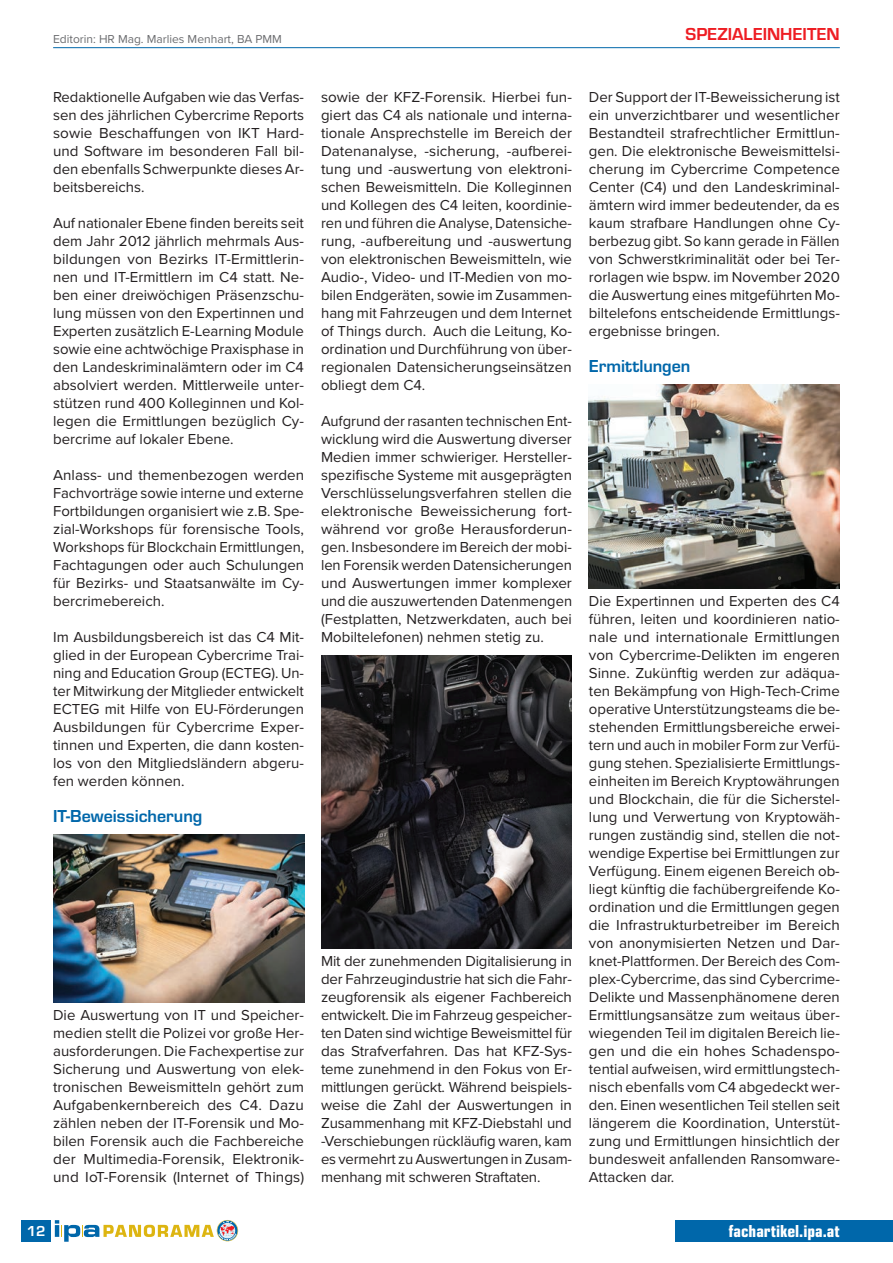
<style>
.page{position:relative;width:893px;height:1263px;background:#fff}
.page>*{position:absolute;margin:0;border:0;box-sizing:border-box;transform-origin:0 0}
.t1{font:700 18px "Eurostile";color:#0067aa}
.t2{font:18px "Eurostile Con Hea";color:#fff}
.t3{font:700 18px "Eurostile";color:#ee1d23}
.t4{font:15px/18px "Proxima Nova";color:#231f20;text-align:justify}
.t5{font:700 15px "Eurostile";color:#fff}
.t6{font:12px "Proxima Nova";color:#6c6d70}
</style>
<div class="page">
<div style="left:21px;top:1220px;width:30px;height:22px;background:#0067aa"></div>
<hr style="left:53px;top:47px;width:787px;height:1px;background:#0067aa">
<div style="left:676px;top:1220px;width:217px;height:22px;background:#0067aa"></div>
<svg style="left:55px;top:1220px;width:183px;height:22px"></svg>
<img style="left:53px;top:835px;width:251px;height:167px">
<img style="left:321px;top:655px;width:251px;height:293px">
<img style="left:589px;top:385px;width:251px;height:203px">
<p class="t6" style="left:53px;top:30px;width:230px">Editorin: HR Mag. Marlies Menhart, BA PMM</p>
<p class="t3" style="left:685px;top:21px;width:156px">SPEZIALEINHEITEN</p>
<p class="t4" style="left:53px;top:87px;width:252px">Redaktionelle Aufgaben wie das Verfas&shy;sen des jährlichen Cybercrime Reports sowie Beschaffungen von IKT Hard&shy;und Software im besonderen Fall bil&shy;den ebenfalls Schwerpunkte dieses Ar&shy;beitsbereichs.</p>
<p class="t4" style="left:53px;top:213px;width:252px">Auf nationaler Ebene finden bereits seit dem Jahr 2012 jährlich mehrmals Aus&shy;bildungen von Bezirks IT-Ermittlerin&shy;nen und IT-Ermittlern im C4 statt. Ne&shy;ben einer dreiwöchigen Präsenzschu&shy;lung müssen von den Expertinnen und Experten zusätzlich E-Learning Module sowie eine achtwöchige Praxisphase in den Landeskriminalämtern oder im C4 absolviert werden. Mittlerweile unter&shy;stützen rund 400 Kolleginnen und Kol&shy;legen die Ermittlungen bezüglich Cy&shy;bercrime auf lokaler Ebene.</p>
<p class="t4" style="left:53px;top:465px;width:253px">Anlass- und themenbezogen werden Fachvorträge sowie interne und externe Fortbildungen organisiert wie z.B. Spe&shy;zial-Workshops für forensische Tools, Workshops für Blockchain Ermittlungen, Fachtagungen oder auch Schulungen für Bezirks- und Staatsanwälte im Cy&shy;bercrimebereich.</p>
<p class="t4" style="left:53px;top:627px;width:252px">Im Ausbildungsbereich ist das C4 Mit&shy;glied in der European Cybercrime Trai&shy;ning and Education Group (ECTEG). Un&shy;ter Mitwirkung der Mitglieder entwickelt ECTEG mit Hilfe von EU-Förderungen Ausbildungen für Cybercrime Exper&shy;tinnen und Experten, die dann kosten&shy;los von den Mitgliedsländern abgeru&shy;fen werden können.</p>
<p class="t1" style="left:53px;top:803px;width:151px">IT-Beweissicherung</p>
<p class="t4" style="left:53px;top:1005px;width:252px">Die Auswertung von IT und Speicher&shy;medien stellt die Polizei vor große Her&shy;ausforderungen. Die Fachexpertise zur Sicherung und Auswertung von elek&shy;tronischen Beweismitteln gehört zum Aufgabenkernbereich des C4. Dazu zählen neben der IT-Forensik und Mo&shy;bilen Forensik auch die Fachbereiche der Multimedia-Forensik, Elektronik&shy;und IoT-Forensik (Internet of Things)</p>
<p class="t4" style="left:321px;top:87px;width:252px">sowie der KFZ-Forensik. Hierbei fun&shy;giert das C4 als nationale und interna&shy;tionale Ansprechstelle im Bereich der Datenanalyse, -sicherung, -aufberei&shy;tung und -auswertung von elektroni&shy;schen Beweismitteln. Die Kolleginnen und Kollegen des C4 leiten, koordinie&shy;ren und führen die Analyse, Datensiche&shy;rung, -aufbereitung und -auswertung von elektronischen Beweismitteln, wie Audio-, Video- und IT-Medien von mo&shy;bilen Endgeräten, sowie im Zusammen&shy;hang mit Fahrzeugen und dem Internet of Things durch. Auch die Leitung, Ko&shy;ordination und Durchführung von über&shy;regionalen Datensicherungseinsätzen obliegt dem C4.</p>
<p class="t4" style="left:321px;top:411px;width:253px">Aufgrund der rasanten technischen Ent&shy;wicklung wird die Auswertung diverser Medien immer schwieriger. Hersteller&shy;spezifische Systeme mit ausgeprägten Verschlüsselungsverfahren stellen die elektronische Beweissicherung fort&shy;während vor große Herausforderun&shy;gen. Insbesondere im Bereich der mobi&shy;len Forensik werden Datensicherungen und Auswertungen immer komplexer und die auszuwertenden Datenmengen (Festplatten, Netzwerkdaten, auch bei Mobiltelefonen) nehmen stetig zu.</p>
<p class="t4" style="left:321px;top:951px;width:253px">Mit der zunehmenden Digitalisierung in der Fahrzeugindustrie hat sich die Fahr&shy;zeugforensik als eigener Fachbereich entwickelt. Die im Fahrzeug gespeicher&shy;ten Daten sind wichtige Beweismittel für das Strafverfahren. Das hat KFZ-Sys&shy;teme zunehmend in den Fokus von Er&shy;mittlungen gerückt. Während beispiels&shy;weise die Zahl der Auswertungen in Zusammenhang mit KFZ-Diebstahl und -Verschiebungen rückläufig waren, kam es vermehrt zu Auswertungen in Zusam&shy;menhang mit schweren Straftaten.</p>
<p class="t4" style="left:589px;top:87px;width:253px">Der Support der IT-Beweissicherung ist ein unverzichtbarer und wesentlicher Bestandteil strafrechtlicher Ermittlun&shy;gen. Die elektronische Beweismittelsi&shy;cherung im Cybercrime Competence Center (C4) und den Landeskriminal&shy;ämtern wird immer bedeutender, da es kaum strafbare Handlungen ohne Cy&shy;berbezug gibt. So kann gerade in Fällen von Schwerstkriminalität oder bei Ter&shy;rorlagen wie bspw. im November 2020 die Auswertung eines mitgeführten Mo&shy;biltelefons entscheidende Ermittlungs&shy;ergebnisse bringen.</p>
<p class="t1" style="left:589px;top:353px;width:103px">Ermittlungen</p>
<p class="t4" style="left:589px;top:591px;width:253px">Die Expertinnen und Experten des C4 führen, leiten und koordinieren natio&shy;nale und internationale Ermittlungen von Cybercrime-Delikten im engeren Sinne. Zukünftig werden zur adäqua&shy;ten Bekämpfung von High-Tech-Crime operative Unterstützungsteams die be&shy;stehenden Ermittlungsbereiche erwei&shy;tern und auch in mobiler Form zur Verfü&shy;gung stehen. Spezialisierte Ermittlungs&shy;einheiten im Bereich Kryptowährungen und Blockchain, die für die Sicherstel&shy;lung und Verwertung von Kryptowäh&shy;rungen zuständig sind, stellen die not&shy;wendige Expertise bei Ermittlungen zur Verfügung. Einem eigenen Bereich ob&shy;liegt künftig die fachübergreifende Ko&shy;ordination und die Ermittlungen gegen die Infrastrukturbetreiber im Bereich von anonymisierten Netzen und Dar&shy;knet-Plattformen. Der Bereich des Com&shy;plex-Cybercrime, das sind Cybercrime-Delikte und Massenphänomene deren Ermittlungsansätze zum weitaus über&shy;wiegenden Teil im digitalen Bereich lie&shy;gen und die ein hohes Schadenspo&shy;tential aufweisen, wird ermittlungstech&shy;nisch ebenfalls vom C4 abgedeckt wer&shy;den. Einen wesentlichen Teil stellen seit längerem die Koordination, Unterstüt&shy;zung und Ermittlungen hinsichtlich der bundesweit anfallenden Ransomware-Attacken dar.</p>
<p class="t5" style="left:27px;top:1220px;width:20px">12</p>
<p class="t2" style="left:729px;top:1218px;width:113px">fachartikel.ipa.at</p>
</div>
